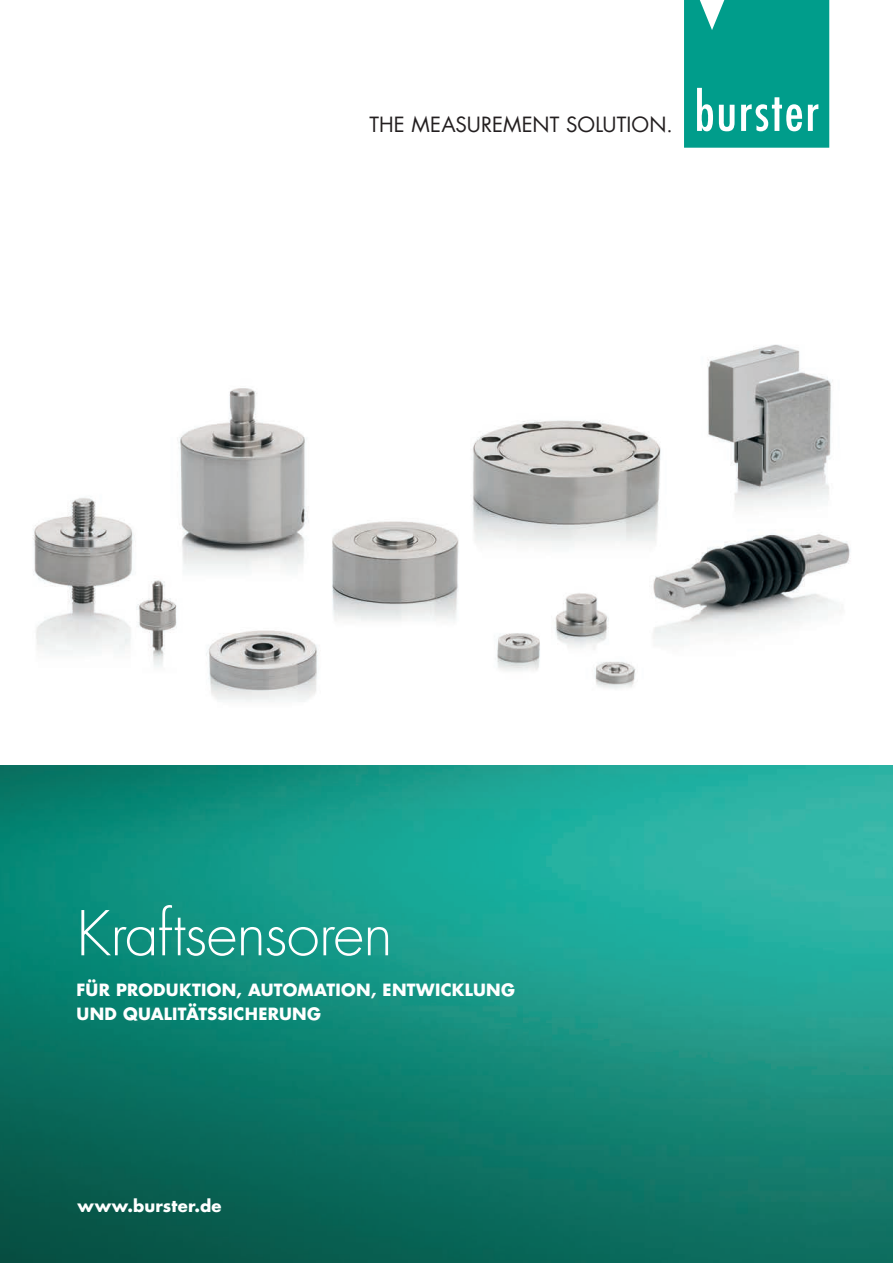
<style>
.page{position:relative;width:893px;height:1263px;background:#fff}
.page>*{position:absolute;margin:0;border:0;box-sizing:border-box;transform-origin:0 0}
.t1{font:300 60px "Futura LT";letter-spacing:-.01em;color:#fff}
.t2{font:20.55px "Futura LT";letter-spacing:.005em;color:#231f20}
.t3{font:700 16.5px/24px "Futura LT";letter-spacing:.02em;color:#fff}
</style>
<div class="page">
<img style="left:33px;top:0;width:818px;height:702px">
<hr style="left:0;top:553px;width:1px;height:212px;background:#dcdddf">
<svg style="left:0;top:765px;width:893px;height:498px;background:#148a7a"></svg>
<svg style="left:684px;top:0;width:145px;height:148px;background:#17a695"></svg>
<p class="t2" style="left:369px;top:111px;width:305px">THE MEASUREMENT SOLUTION.</p>
<h1 class="t1" style="left:77px;top:897px;width:318px">Kraftsensoren</h1>
<p class="t3" style="left:77px;top:978px;width:440px">FÜR PRODUKTION, AUTOMATION, ENTWICKLUNG<br>UND QUALITÄTSSICHERUNG</p>
<p class="t3" style="left:77px;top:1194px;width:146px">www.burster.de</p>
</div>
